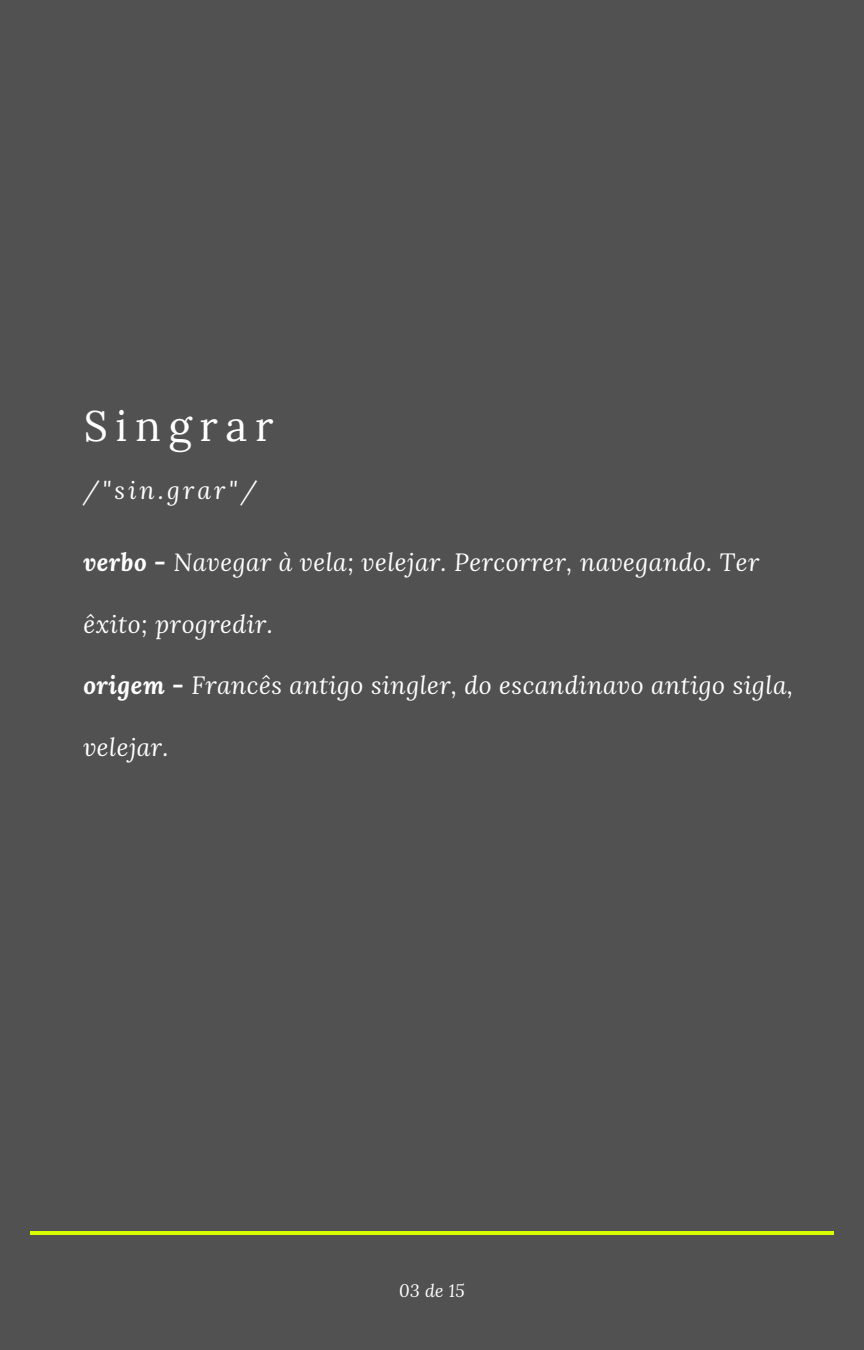
<style>
.page{position:relative;width:864px;height:1350px;background:#515151}
.page>*{position:absolute;margin:0;border:0;box-sizing:border-box;transform-origin:0 0}
.t1{font:42.52px "Lora";letter-spacing:.18em;color:#fff}
.t2{font:italic 24.75px "Lora";letter-spacing:.02em;color:#fff}
.t3{font:italic 17.78px "Lora";color:#fff}
.s1{font-weight:700}
</style>
<div class="page">
<hr style="left:30px;top:1231px;width:803px;height:4px;background:#d8ff00">
<h2 class="t1" style="left:84px;top:398px;width:191px">Singrar</h2>
<h2 class="t2" style="left:83px;top:473px;width:175px">/"sin.grar"/</h2>
<h1 class="t2" style="left:83px;top:545px;width:678px"><span class="s1">verbo -</span> Navegar à vela; velejar. Percorrer, navegando. Ter</h1>
<h1 class="t2" style="left:83px;top:607px;width:191px">êxito; progredir.</h1>
<h1 class="t2" style="left:83px;top:669px;width:711px"><span class="s1">origem -</span> Francês antigo singler, do escandinavo antigo sigla,</h1>
<h1 class="t2" style="left:83px;top:731px;width:87px">velejar.</h1>
<p class="t3" style="left:399px;top:1279px;width:67px">03 de 15</p>
</div>
